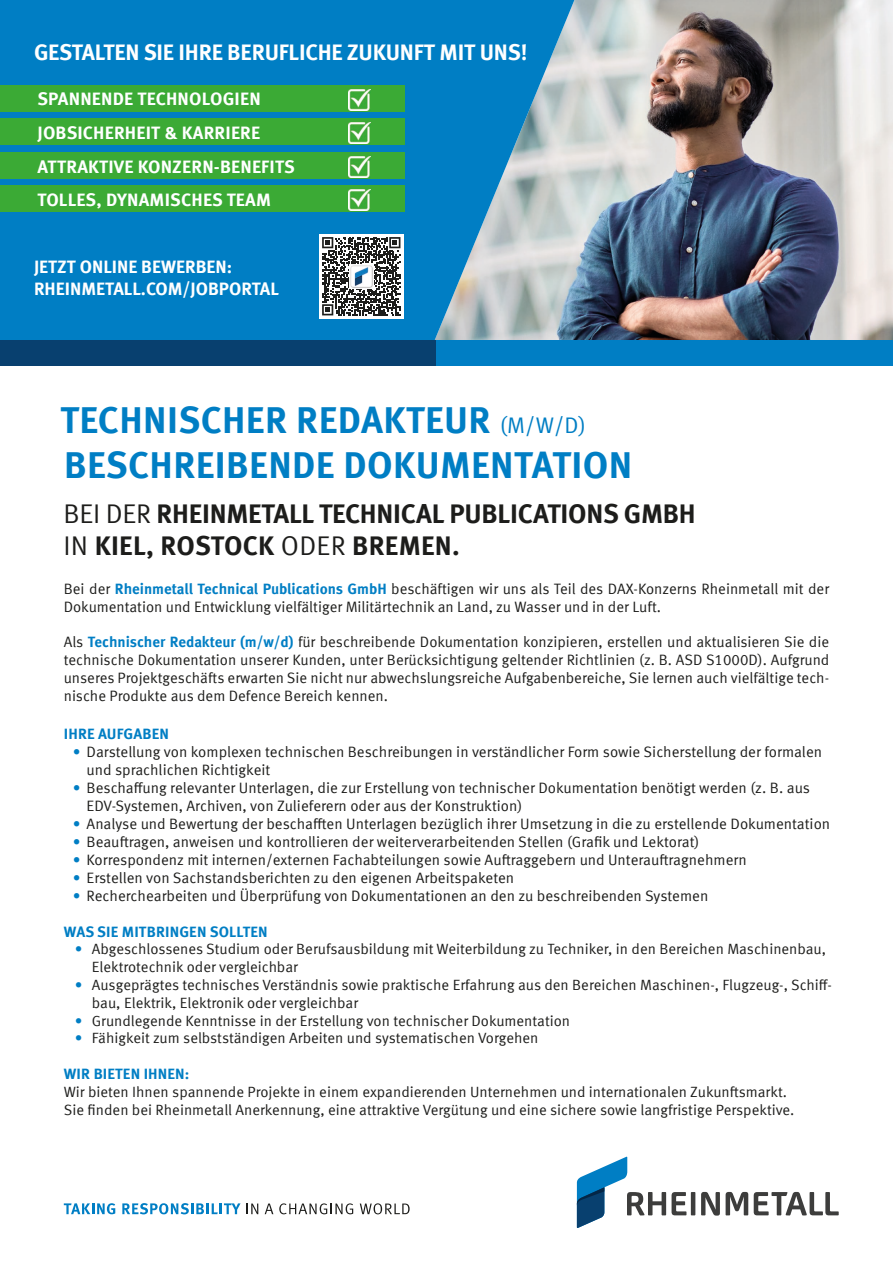
<style>
.page{position:relative;width:893px;height:1263px;background:#fff}
.page>*{position:absolute;margin:0;border:0;box-sizing:border-box;transform-origin:0 0}
.t1{font:700 37.5px/45px "Meta Offc Pro";letter-spacing:.01em;color:#007ec4}
.t2{font:700 27px/32.4px "Meta Offc Pro";letter-spacing:-.01em;color:#1d1d1b}
.t3{font:700 22.5px "Meta Offc Pro";letter-spacing:-.01em;color:#fff}
.t4{font:700 18px/33.6px "Meta Offc Pro";letter-spacing:.01em;color:#fff}
.t5{font:15px/18px "Meta Pro";color:#1d1d1b}
.t6{font:15px/18px "Meta Offc Pro Norm";color:#1d1d1b}
.t7{font:700 15px "Meta Pro";letter-spacing:.01em;color:#007ec4}
.t8{font:14.85px/17.9px "Meta Pro";color:#1d1d1b}
.s1{font-family:"Meta Offc Pro Norm";font-weight:400;font-size:22.5px}
.s2{font-family:"Meta Offc Pro Norm";font-weight:400}
.s3{font-family:"Meta Offc Pro";font-weight:700;color:#007ec4}
.s4{color:#007ec4}
</style>
<div class="page">
<img style="left:574px;top:0;width:319px;height:366px">
<svg style="left:0;top:0;width:574px;height:340px;background:#1f8ac4"></svg>
<div style="left:0;top:85px;width:405px;height:27px;background:#3baa35"></div>
<div style="left:0;top:118px;width:405px;height:27px;background:#3baa35"></div>
<div style="left:0;top:152px;width:405px;height:27px;background:#3baa35"></div>
<div style="left:0;top:185px;width:405px;height:27px;background:#3baa35"></div>
<img style="left:349px;top:89px;width:22px;height:21px">
<img style="left:349px;top:123px;width:22px;height:21px">
<img style="left:349px;top:156px;width:22px;height:21px">
<img style="left:349px;top:190px;width:22px;height:20px">
<div style="left:319px;top:234px;width:85px;height:85px;background:#fff"></div>
<svg style="left:322px;top:237px;width:78px;height:78px"></svg>
<img style="left:349px;top:264px;width:24px;height:24px">
<div style="left:255px;top:340px;width:637px;height:26px;background:#007ec4"></div>
<div style="left:0;top:340px;width:436px;height:26px;background:#08406f"></div>
<svg style="left:577px;top:1157px;width:262px;height:71px"></svg>
<svg style="left:64px;top:1203px;width:51px;height:11px"></svg>
<svg style="left:122px;top:1203px;width:136px;height:11px"></svg>
<svg style="left:265px;top:1203px;width:8px;height:11px"></svg>
<svg style="left:279px;top:1203px;width:74px;height:11px"></svg>
<svg style="left:360px;top:1203px;width:50px;height:11px"></svg>
<h3 class="t3" style="left:34px;top:34px;width:495px">GESTALTEN SIE IHRE BERUFLICHE ZUKUNFT MIT UNS!</h3>
<p class="t4" style="left:37px;top:81px;width:259px">SPANNENDE TECHNOLOGIEN<br>JOBSICHERHEIT &amp; KARRIERE<br>ATTRAKTIVE KONZERN-BENEFITS<br>TOLLES, DYNAMISCHES TEAM</p>
<p class="t4" style="left:34px;top:255px;width:247px;line-height:21.6px">JETZT ONLINE BEWERBEN:<br>RHEINMETALL.COM/JOBPORTAL</p>
<h1 class="t1" style="left:61px;top:395px;width:573px">TECHNISCHER REDAKTEUR <span class="s1">(M/W/D)<br></span>BESCHREIBENDE DOKUMENTATION</h1>
<h2 class="t2" style="left:63px;top:495px;width:634px"><span class="s2">BEI DER</span> RHEINMETALL TECHNICAL PUBLICATIONS GMBH<br><span class="s2">IN</span> KIEL, ROSTOCK <span class="s2">ODER</span> BREMEN.</h2>
<p class="t6" style="left:64px;top:579px;width:767px">Bei der <span class="s3">Rheinmetall Technical Publications GmbH</span> beschäftigen wir uns als Teil des DAX-Konzerns Rheinmetall mit der<br>Dokumentation und Entwicklung vielfältiger Militärtechnik an Land, zu Wasser und in der Luft.</p>
<p class="t6" style="left:64px;top:631px;width:767px;text-align:justify">Als <span class="s3">Technischer Redakteur (m/w/d)</span> für beschreibende Dokumentation konzipieren, erstellen und aktualisieren Sie die technische Dokumentation unserer Kunden, unter Berücksichtigung geltender Richtlinien (z. B. ASD S1000D). Aufgrund unseres Projektgeschäfts erwarten Sie nicht nur abwechslungsreiche Aufgabenbereiche, Sie lernen auch vielfältige tech&shy;nische Produkte aus dem Defence Bereich kennen.</p>
<p class="t7" style="left:64px;top:722px;width:107px">IHRE AUFGABEN</p>
<p class="t5" style="left:87px;top:741px;width:737px;text-indent:-14px"><span class="s4">•</span> Darstellung von komplexen technischen Beschreibungen in verständlicher Form sowie Sicherstellung der formalen und sprachlichen Richtigkeit</p>
<p class="t5" style="left:87px;top:777px;width:725px;text-indent:-14px"><span class="s4">•</span> Beschaffung relevanter Unterlagen, die zur Erstellung von technischer Dokumentation benötigt werden (z. B. aus<br>EDV-Systemen, Archiven, von Zulieferern oder aus der Konstruktion)</p>
<p class="t5" style="left:73px;top:813px;width:759px"><span class="s4">•</span> Analyse und Bewertung der beschafften Unterlagen bezüglich ihrer Umsetzung in die zu erstellende Dokumentation</p>
<p class="t5" style="left:73px;top:831px;width:628px"><span class="s4">•</span> Beauftragen, anweisen und kontrollieren der weiterverarbeitenden Stellen (Grafik und Lektorat)</p>
<p class="t5" style="left:73px;top:849px;width:675px"><span class="s4">•</span> Korrespondenz mit internen/externen Fachabteilungen sowie Auftraggebern und Unterauftragnehmern</p>
<p class="t5" style="left:73px;top:867px;width:443px"><span class="s4">•</span> Erstellen von Sachstandsberichten zu den eigenen Arbeitspaketen</p>
<p class="t5" style="left:73px;top:885px;width:637px"><span class="s4">•</span> Recherchearbeiten und Überprüfung von Dokumentationen an den zu beschreibenden Systemen</p>
<p class="t7" style="left:64px;top:920px;width:205px">WAS SIE MITBRINGEN SOLLTEN</p>
<p class="t8" style="left:92px;top:939px;width:736px;text-indent:-17px"><span class="s4">•</span> Abgeschlossenes Studium oder Berufsausbildung mit Weiterbildung zu Techniker, in den Bereichen Maschinenbau,<br>Elektrotechnik oder vergleichbar</p>
<p class="t8" style="left:92px;top:975px;width:742px;text-indent:-17px"><span class="s4">•</span> Ausgeprägtes technisches Verständnis sowie praktische Erfahrung aus den Bereichen Maschinen-, Flugzeug-, Schiff&shy;bau, Elektrik, Elektronik oder vergleichbar</p>
<p class="t8" style="left:75px;top:1010px;width:497px"><span class="s4">•</span> Grundlegende Kenntnisse in der Erstellung von technischer Dokumentation</p>
<p class="t8" style="left:75px;top:1028px;width:465px"><span class="s4">•</span> Fähigkeit zum selbstständigen Arbeiten und systematischen Vorgehen</p>
<p class="t7" style="left:64px;top:1062px;width:127px">WIR BIETEN IHNEN:</p>
<p class="t8" style="left:64px;top:1082px;width:732px">Wir bieten Ihnen spannende Projekte in einem expandierenden Unternehmen und internationalen Zukunftsmarkt.<br>Sie finden bei Rheinmetall Anerkennung, eine attraktive Vergütung und eine sichere sowie langfristige Perspektive.</p>
</div>
